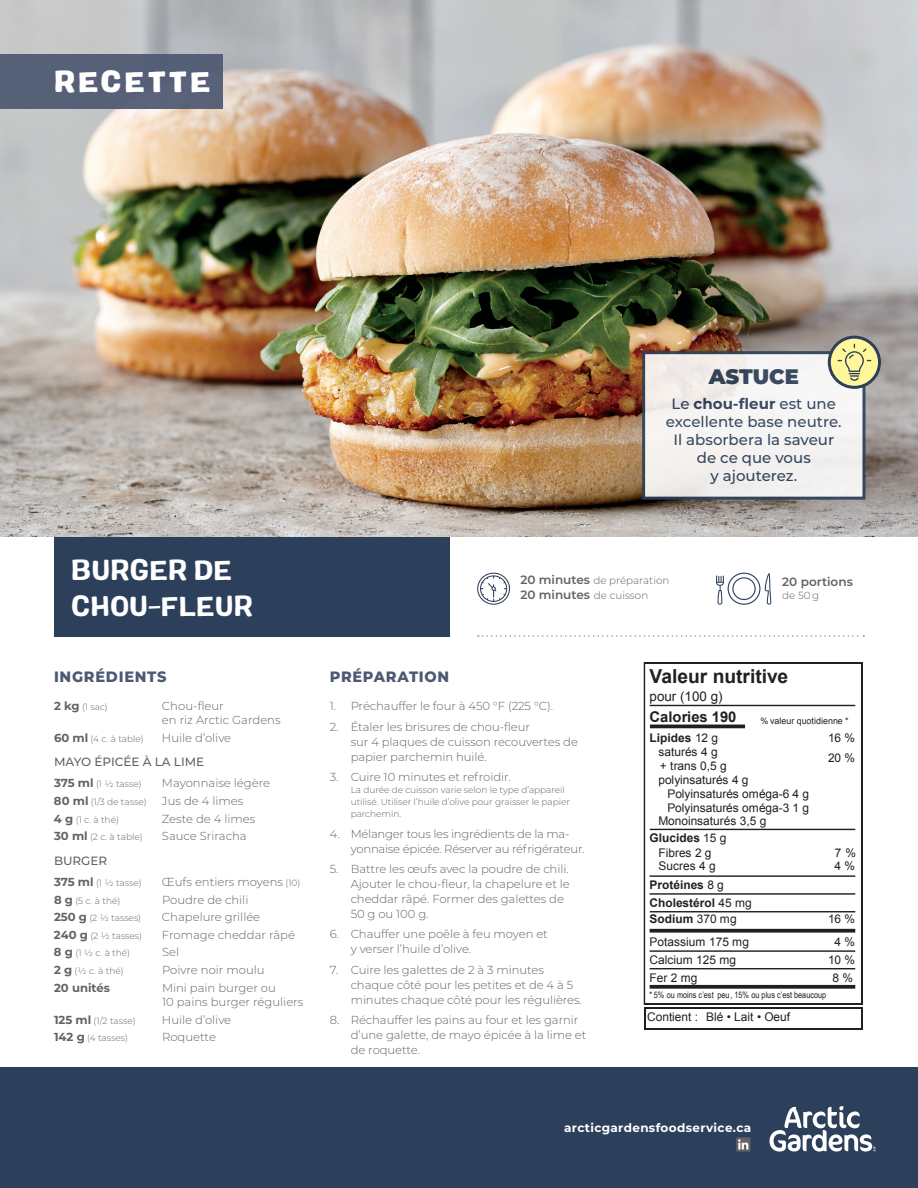
<style>
.page{position:relative;width:918px;height:1188px;background:#fff}
.page>*{position:absolute;margin:0;border:0;box-sizing:border-box;transform-origin:0 0}
.t1{font:28.5px "Colby St Blk";letter-spacing:.1em;color:#fff}
.t2{font:27.45px/36px "Colby St Bld";color:#fff}
.t3{font:900 21px "Montserrat";color:#2d405b}
.t4{font:700 19.2px "Arial";color:#231f20}
.t5{font:500 15px/18px "Montserrat";color:#2d405b;text-align:center}
.t6{font:800 15px "Montserrat";letter-spacing:.05em;color:#4e5972}
.t7{font:700 14.85px "Arial";color:#231f20}
.t8{font:13.35px "Arial";color:#231f20}
.t9{font:12px/17.9px "Arial";color:#231f20}
.t10{font:700 12px/16.4px "Arial";color:#231f20}
.t11{font:600 12px "Montserrat";color:#636366}
.t12{font:700 12px "Montserrat";letter-spacing:.03em;color:#fff}
.t13{font:500 12px "Montserrat";color:#636366}
.t14{font:300 11.7px/15px "Montserrat";letter-spacing:-.005em;color:#636366}
.t15{font:700 11.7px "Montserrat";color:#636366}
.t16{font:300 10.35px "Montserrat";color:#636366}
.t17{font:300 9px/12px "Montserrat";letter-spacing:-.005em;color:#636366}
.t18{font:8.85px "Arial Narrow";color:#231f20}
.t19{font:8.85px "Arial";color:#231f20}
.s1{font-weight:700}
.s2{font-weight:700;font-size:11.7px}
.s3{font-size:9px}
.s4{font-weight:600;font-size:12px}
.s5{font-weight:300;font-size:10.35px}
.s6{font-weight:400}
</style>
<div class="page">
<div style="left:0;top:1067px;width:918px;height:121px;background:#2d405b"></div>
<div style="left:54px;top:536px;width:396px;height:101px;background:#2d405b"></div>
<svg style="left:478px;top:635px;width:386px;height:2px"></svg>
<svg style="left:716px;top:573px;width:55px;height:32px"></svg>
<svg style="left:477px;top:573px;width:33px;height:32px"></svg>
<img style="left:0;top:0;width:918px;height:536px">
<svg style="left:736px;top:1137px;width:14px;height:15px"></svg>
<svg style="left:738px;top:1139px;width:10px;height:10px"></svg>
<hr style="left:644px;top:1007px;width:219px;height:2px;background:#231f20">
<hr style="left:861px;top:1007px;width:2px;height:23px;background:#231f20">
<hr style="left:644px;top:1028px;width:219px;height:2px;background:#231f20">
<hr style="left:644px;top:1007px;width:2px;height:23px;background:#231f20">
<hr style="left:644px;top:662px;width:218px;height:1px;background:#231f20">
<hr style="left:861px;top:662px;width:1px;height:343px;background:#231f20">
<hr style="left:644px;top:1003px;width:218px;height:2px;background:#231f20">
<hr style="left:644px;top:662px;width:1px;height:343px;background:#231f20">
<hr style="left:650px;top:705px;width:205px;height:1px;background:#231f20">
<hr style="left:650px;top:725px;width:95px;height:3px;background:#231f20">
<hr style="left:650px;top:829px;width:205px;height:1px;background:#231f20">
<hr style="left:650px;top:875px;width:205px;height:2px;background:#231f20">
<hr style="left:650px;top:893px;width:205px;height:2px;background:#231f20">
<hr style="left:650px;top:911px;width:205px;height:1px;background:#231f20">
<svg style="left:650px;top:929px;width:205px;height:4px"></svg>
<hr style="left:650px;top:950px;width:205px;height:2px;background:#231f20">
<hr style="left:650px;top:968px;width:205px;height:1px;background:#231f20">
<svg style="left:650px;top:985px;width:205px;height:4px"></svg>
<svg style="left:770px;top:1106px;width:106px;height:46px"></svg>
<div style="left:644px;top:353px;width:220px;height:145px;background:#f4f2f1"></div>
<div style="left:642px;top:351px;width:224px;height:149px;border:3px solid #2d405b"></div>
<svg style="left:829px;top:337px;width:51px;height:50px"></svg>
<div style="left:828px;top:336px;width:53px;height:53px;border:3px solid #2d405b;border-radius:50%"></div>
<svg style="left:837px;top:343px;width:35px;height:39px"></svg>
<div style="left:0;top:54px;width:223px;height:55px;background:#566078"></div>
<h1 class="t1" style="left:54px;top:63px;width:158px">RECETTE</h1>
<h3 class="t3" style="left:709px;top:361px;width:92px">ASTUCE</h3>
<p class="t5" style="left:666px;top:394px;width:177px">Le <span class="s1">chou-fleur</span> est une excellente base neutre.<br>Il absorbera la saveur de ce que vous<br>y ajouterez.</p>
<h2 class="t2" style="left:71px;top:553px;width:183px">BURGER DE<br>CHOU-FLEUR</h2>
<p class="t6" style="left:54px;top:666px;width:114px">INGRÉDIENTS</p>
<p class="t17" style="left:54px;top:700px;width:55px"><span class="s2">2 kg</span> (1 sac)</p>
<p class="t14" style="left:162px;top:698px;width:120px;line-height:14.4px">Chou-fleur<br>en riz Arctic Gardens</p>
<p class="t17" style="left:54px;top:732px;width:91px"><span class="s2">60 ml</span> (4 c. à table)</p>
<p class="t14" style="left:162px;top:730px;width:71px">Huile d’olive</p>
<p class="t13" style="left:54px;top:754px;width:152px">MAYO ÉPICÉE À LA LIME</p>
<p class="t17" style="left:54px;top:778px;width:89px"><span class="s2">375 ml</span> (1 ½ tasse)</p>
<p class="t14" style="left:162px;top:775px;width:110px">Mayonnaise légère</p>
<p class="t17" style="left:54px;top:796px;width:94px"><span class="s2">80 ml</span> (1/3 de tasse)</p>
<p class="t14" style="left:162px;top:793px;width:83px">Jus de 4 limes</p>
<p class="t17" style="left:54px;top:813px;width:66px"><span class="s2">4 g</span> (1 c. à thé)</p>
<p class="t14" style="left:162px;top:811px;width:95px">Zeste de 4 limes</p>
<p class="t17" style="left:54px;top:831px;width:90px"><span class="s2">30 ml</span> (2 c. à table)</p>
<p class="t14" style="left:162px;top:828px;width:86px">Sauce Sriracha</p>
<p class="t13" style="left:54px;top:852px;width:55px">BURGER</p>
<p class="t17" style="left:54px;top:876px;width:89px"><span class="s2">375 ml</span> (1 ½ tasse)</p>
<p class="t14" style="left:162px;top:874px;width:140px">Œufs entiers moyens <span class="s3">(10)</span></p>
<p class="t17" style="left:54px;top:894px;width:68px"><span class="s2">8 g</span> (5 c. à thé)</p>
<p class="t14" style="left:162px;top:892px;width:88px">Poudre de chili</p>
<p class="t17" style="left:54px;top:912px;width:89px"><span class="s2">250 g</span> (2 ½ tasses)</p>
<p class="t14" style="left:162px;top:909px;width:100px">Chapelure grillée</p>
<p class="t17" style="left:54px;top:929px;width:90px"><span class="s2">240 g</span> (2 ½ tasses)</p>
<p class="t14" style="left:162px;top:927px;width:135px">Fromage cheddar râpé</p>
<p class="t17" style="left:54px;top:947px;width:78px"><span class="s2">8 g</span> (1 ½ c. à thé)</p>
<p class="t14" style="left:162px;top:944px;width:19px">Sel</p>
<p class="t17" style="left:54px;top:965px;width:71px"><span class="s2">2 g</span> (½ c. à thé)</p>
<p class="t14" style="left:162px;top:962px;width:104px">Poivre noir moulu</p>
<p class="t15" style="left:54px;top:979px;width:57px">20 unités</p>
<p class="t14" style="left:162px;top:980px;width:143px;line-height:14.4px">Mini pain burger ou<br>10 pains burger réguliers</p>
<p class="t17" style="left:54px;top:1014px;width:83px"><span class="s2">125 ml</span> (1/2 tasse)</p>
<p class="t14" style="left:162px;top:1012px;width:71px">Huile d’olive</p>
<p class="t17" style="left:54px;top:1032px;width:76px"><span class="s2">142 g</span> (4 tasses)</p>
<p class="t14" style="left:162px;top:1029px;width:55px">Roquette</p>
<p class="t16" style="left:520px;top:573px;width:151px"><span class="s4">20 minutes</span> de préparation</p>
<p class="t11" style="left:520px;top:586px;width:129px">20 minutes <span class="s5">de cuisson</span></p>
<p class="t11" style="left:782px;top:573px;width:72px">20 portions</p>
<p class="t16" style="left:782px;top:589px;width:38px">de 50 g</p>
<p class="t6" style="left:330px;top:666px;width:121px">PRÉPARATION</p>
<p class="t14" style="left:330px;top:698px;width:225px">1. Préchauffer le four à 450 °F (225 °C).</p>
<p class="t14" style="left:351px;top:719px;width:229px;text-indent:-21px">2. Étaler les brisures de chou-fleur<br>sur 4 plaques de cuisson recouvertes de papier parchemin huilé.</p>
<p class="t14" style="left:330px;top:769px;width:183px">3. Cuire 10 minutes et refroidir.</p>
<p class="t17" style="left:351px;top:784px;width:221px">La durée de cuisson varie selon le type d’appareil utilisé. Utiliser l’huile d’olive pour graisser le papier parchemin.</p>
<p class="t14" style="left:351px;top:826px;width:235px;text-indent:-21px">4. Mélanger tous les ingrédients de la ma&shy;yonnaise épicée. Réserver au réfrigérateur.</p>
<p class="t14" style="left:351px;top:861px;width:221px;text-indent:-21px">5. Battre les œufs avec la poudre de chili.<br>Ajouter le chou-fleur, la chapelure et le cheddar râpé. Former des galettes de<br>50 g ou 100 g.</p>
<p class="t14" style="left:351px;top:926px;width:199px;text-indent:-21px">6. Chauffer une poêle à feu moyen et y verser l’huile d’olive.</p>
<p class="t14" style="left:351px;top:962px;width:233px;text-indent:-21px">7. Cuire les galettes de 2 à 3 minutes chaque côté pour les petites et de 4 à 5 minutes chaque côté pour les régulières.</p>
<p class="t14" style="left:351px;top:1012px;width:237px;text-indent:-21px">8. Réchauffer les pains au four et les garnir d’une galette, de mayo épicée à la lime et de roquette.</p>
<h3 class="t4" style="left:650px;top:663px;width:140px">Valeur nutritive</h3>
<p class="t8" style="left:650px;top:687px;width:75px">pour (100 g)</p>
<p class="t7" style="left:650px;top:707px;width:88px">Calories 190</p>
<p class="t19" style="left:760px;top:715px;width:90px">% valeur quotidienne *</p>
<p class="t10" style="left:650px;top:730px;width:70px">Lipides <span class="s6">12 g</span></p>
<p class="t9" style="left:828px;top:729px;width:29px">16 %</p>
<p class="t9" style="left:659px;top:745px;width:70px;line-height:14px">saturés 4 g + trans 0,5 g</p>
<p class="t9" style="left:828px;top:749px;width:29px">20 %</p>
<p class="t9" style="left:667px;top:773px;width:143px;line-height:14px;text-indent:-9px">polyinsaturés 4 g<br>Polyinsaturés oméga-6 4 g</p>
<p class="t9" style="left:658px;top:812px;width:109px">Monoinsaturés 3,5 g</p>
<p class="t9" style="left:667px;top:799px;width:143px">Polyinsaturés oméga-3 1 g</p>
<p class="t9" style="left:650px;top:831px;width:78px;line-height:14.2px;text-align:center"><span class="s1">Glucides</span> 15 g<br>Fibres 2 g</p>
<p class="t9" style="left:835px;top:844px;width:23px">7 %</p>
<p class="t9" style="left:659px;top:857px;width:59px">Sucres 4 g</p>
<p class="t9" style="left:835px;top:857px;width:22px">4 %</p>
<p class="t10" style="left:650px;top:877px;width:76px">Protéines <span class="s6">8 g</span></p>
<p class="t10" style="left:650px;top:895px;width:104px">Cholestérol <span class="s6">45 mg<br></span>Sodium <span class="s6">370 mg</span></p>
<p class="t9" style="left:650px;top:933px;width:101px">Potassium 175 mg<br>Calcium 125 mg<br>Fer 2 mg</p>
<p class="t9" style="left:828px;top:910px;width:29px">16 %</p>
<p class="t9" style="left:835px;top:933px;width:22px">4 %</p>
<p class="t9" style="left:828px;top:951px;width:29px;text-align:center">10 %<br>8 %</p>
<p class="t18" style="left:650px;top:989px;width:178px">* 5% ou moins c’est peu, 15% ou plus c’est beaucoup</p>
<p class="t9" style="left:647px;top:1008px;width:145px">Contient : Blé • Lait • Oeuf</p>
<p class="t12" style="left:564px;top:1119px;width:189px">arcticgardensfoodservice.ca</p>
</div>
